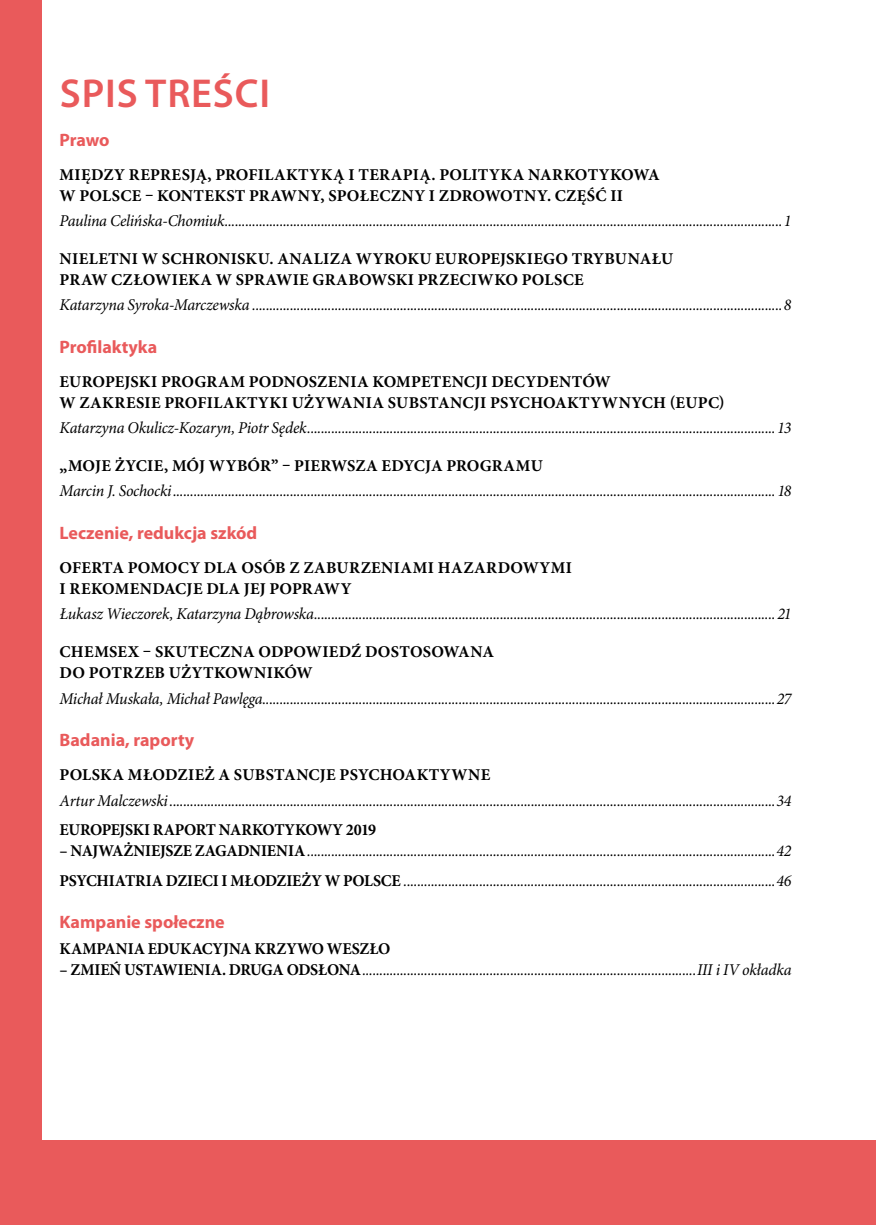
<style>
.page{position:relative;width:876px;height:1225px;background:#e95a5b}
.page>*{position:absolute;margin:0;border:0;box-sizing:border-box;transform-origin:0 0}
.t1{font:600 40.5px "Myriad Pro";letter-spacing:.02em;color:#e95a5b}
.t2{font:700 18px "Myriad Pro";color:#e95a5b}
.t3{font:italic 16.5px/29.5px "Minion Pro";letter-spacing:-.02em;color:#000}
.t4{font:700 16.5px/21px "Minion Pro";letter-spacing:.015em;color:#000}
.t5{font:700 16.5px "Minion Pro";letter-spacing:-.025em;color:#000}
.s1{font-weight:700;font-style:normal}
</style>
<div class="page">
<div style="left:43px;top:0;width:833px;height:1140px;background:#fff"></div>
<h1 class="t1" style="left:60px;top:68px;width:212px">SPIS TREŚCI</h1>
<p class="t2" style="left:60px;top:128px;width:52px">Prawo</p>
<p class="t4" style="left:60px;top:164px;width:602px">MIĘDZY REPRESJĄ, PROFILAKTYKĄ I TERAPIĄ. POLITYKA NARKOTYKOWA<br>W POLSCE – KONTEKST PRAWNY, SPOŁECZNY I ZDROWOTNY. CZĘŚĆ II</p>
<p class="t3" style="left:60px;top:206px;width:733px">Paulina Celińska-Chomiuk..................................................................................................................................................................1</p>
<p class="t4" style="left:60px;top:248px;width:615px">NIELETNI W SCHRONISKU. ANALIZA WYROKU EUROPEJSKIEGO TRYBUNAŁU<br>PRAW CZŁOWIEKA W SPRAWIE GRABOWSKI PRZECIWKO POLSCE</p>
<p class="t3" style="left:60px;top:291px;width:734px">Katarzyna Syroka-Marczewska ..........................................................................................................................................................8</p>
<p class="t2" style="left:60px;top:335px;width:99px">Profilaktyka</p>
<p class="t4" style="left:60px;top:371px;width:667px">EUROPEJSKI PROGRAM PODNOSZENIA KOMPETENCJI DECYDENTÓW<br>W ZAKRESIE PROFILAKTYKI UŻYWANIA SUBSTANCJI PSYCHOAKTYWNYCH (EUPC)</p>
<p class="t3" style="left:60px;top:414px;width:734px">Katarzyna Okulicz-Kozaryn, Piotr Sędek........................................................................................................................................13</p>
<p class="t4" style="left:60px;top:455px;width:485px">„MOJE ŻYCIE, MÓJ WYBÓR” – PIERWSZA EDYCJA PROGRAMU</p>
<p class="t3" style="left:60px;top:477px;width:734px">Marcin J. Sochocki...............................................................................................................................................................................18</p>
<p class="t2" style="left:60px;top:521px;width:199px">Leczenie, redukcja szkód</p>
<p class="t4" style="left:60px;top:557px;width:514px">OFERTA POMOCY DLA OSÓB Z ZABURZENIAMI HAZARDOWYMI<br>I REKOMENDACJE DLA JEJ POPRAWY</p>
<p class="t3" style="left:60px;top:600px;width:734px">Łukasz Wieczorek, Katarzyna Dąbrowska......................................................................................................................................21</p>
<p class="t4" style="left:60px;top:641px;width:436px">CHEMSEX – SKUTECZNA ODPOWIEDŹ DOSTOSOWANA<br>DO POTRZEB UŻYTKOWNIKÓW</p>
<p class="t3" style="left:60px;top:684px;width:734px">Michał Muskała, Michał Pawlęga.....................................................................................................................................................27</p>
<p class="t2" style="left:60px;top:728px;width:136px">Badania, raporty</p>
<p class="t4" style="left:60px;top:764px;width:432px">POLSKA MŁODZIEŻ A SUBSTANCJE PSYCHOAKTYWNE</p>
<p class="t3" style="left:60px;top:786px;width:734px">Artur Malczewski................................................................................................................................................................................34</p>
<p class="t5" style="left:60px;top:818px;width:318px">EUROPEJSKI RAPORT NARKOTYKOWY 2019</p>
<p class="t3" style="left:60px;top:836px;width:734px"><span class="s1">– NAJWAŻNIEJSZE ZAGADNIENIA</span>........................................................................................................................................42<br><span class="s1">PSYCHIATRIA DZIECI I MŁODZIEŻY W POLSCE</span> ............................................................................................................46</p>
<p class="t2" style="left:60px;top:910px;width:167px">Kampanie społeczne</p>
<p class="t4" style="left:60px;top:937px;width:332px">KAMPANIA EDUKACYJNA KRZYWO WESZŁO</p>
<p class="t3" style="left:60px;top:955px;width:734px"><span class="s1">– ZMIEŃ USTAWIENIA. DRUGA ODSŁONA</span>.................................................................................................III i IV okładka</p>
</div>
